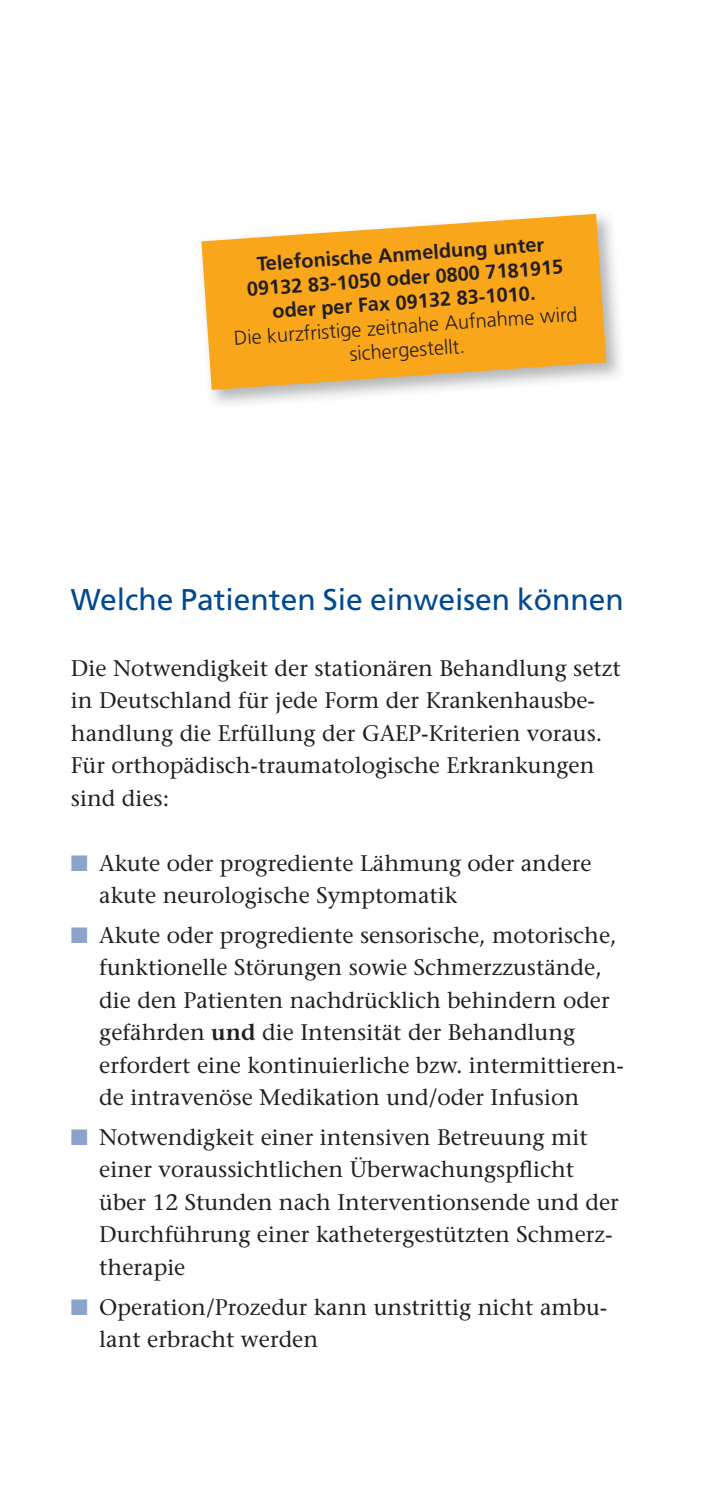
<style>
.page{position:relative;width:702px;height:1503px;background:#fff}
.page>*{position:absolute;margin:0;border:0;box-sizing:border-box;transform-origin:0 0}
.t1{font:30px "Frutiger";color:#004990}
.t2{font:22.5px/32.5px "Stone Serif";color:#231f20}
.t3{font:700 20px/24px "Frutiger";color:#231f20;text-align:center}
.t4{font:300 20px/24px "Frutiger";color:#231f20;text-align:center}
.s1{color:#8ca2cb}
.s2{font-weight:600}
</style>
<div class="page">
<svg style="left:201px;top:214px;width:405px;height:176px;background:#f7b13e"></svg>
<p class="t3" style="left:244px;top:254px;width:318px;rotate:-4deg">Telefonische Anmeldung unter<br>09132 83-1050 oder 0800 7181915 oder per Fax 09132 83-1010.</p>
<p class="t4" style="left:233px;top:327px;width:346px;rotate:-4deg">Die kurzfristige zeitnahe Aufnahme wird sichergestellt.</p>
<h1 class="t1" style="left:71px;top:585px;width:554px">Welche Patienten Sie einweisen können</h1>
<p class="t2" style="left:71px;top:652px;width:551px">Die Notwendigkeit der stationären Behandlung setzt in Deutschland für jede Form der Krankenhausbe&shy;handlung die Erfüllung der GAEP-Kriterien voraus.<br>Für orthopädisch-traumatologische Erkrankungen sind dies:</p>
<p class="t2" style="left:99px;top:847px;width:494px;text-indent:-28px"><span class="s1">■</span> Akute oder progrediente Lähmung oder andere akute neurologische Symptomatik</p>
<p class="t2" style="left:99px;top:919px;width:526px;text-indent:-28px"><span class="s1">■</span> Akute oder progrediente sensorische, motorische, funktionelle Störungen sowie Schmerzzustände, die den Patienten nachdrücklich behindern oder gefährden <span class="s2">und</span> die Intensität der Behandlung erfordert eine kontinuierliche bzw. intermittieren&shy;de intravenöse Medikation und/oder Infusion</p>
<p class="t2" style="left:99px;top:1122px;width:521px;text-indent:-28px"><span class="s1">■</span> Notwendigkeit einer intensiven Betreuung mit einer voraussichtlichen Überwachungspflicht über 12 Stunden nach Interventionsende und der Durchführung einer kathetergestützten Schmerz&shy;therapie</p>
<p class="t2" style="left:99px;top:1291px;width:509px;text-indent:-28px"><span class="s1">■</span> Operation/Prozedur kann unstrittig nicht ambu&shy;lant erbracht werden</p>
</div>
